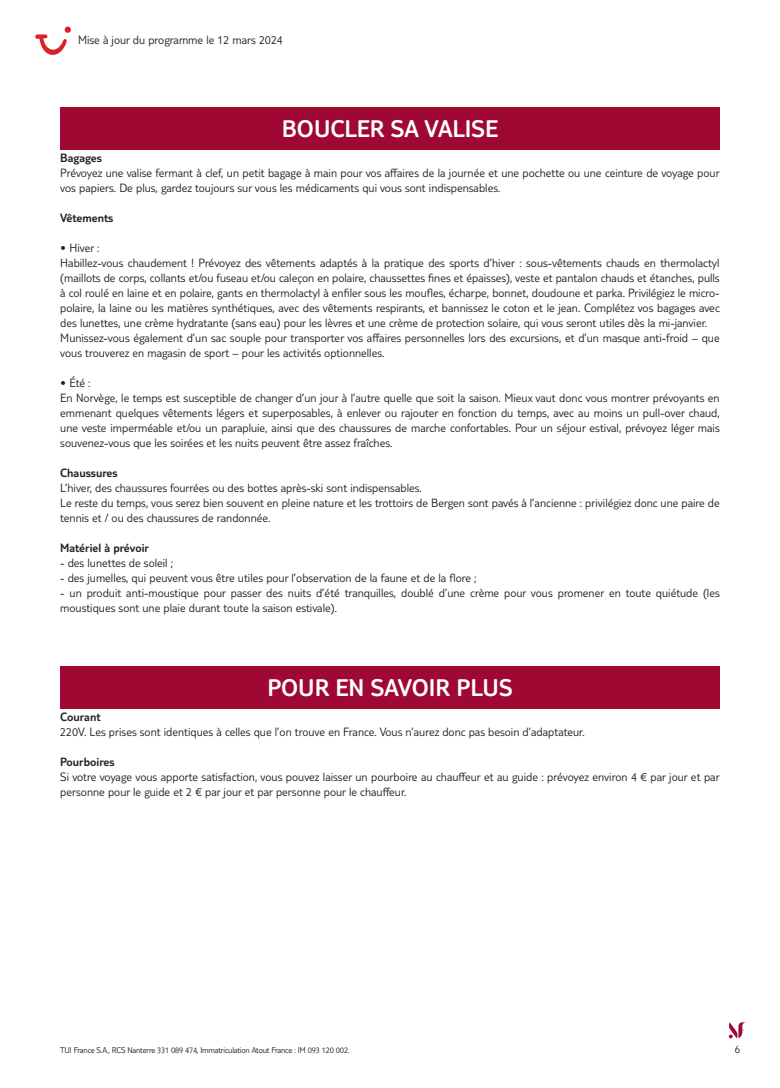
<style>
.page{position:relative;width:780px;height:1088px;background:#fff}
.page>*{position:absolute;margin:0;border:0;box-sizing:border-box;transform-origin:0 0}
.t1{font:300 25px "TUI Type";color:#fff}
.t2{font:300 12.5px/15px "TUI Type";color:#231f20}
.t3{font:300 12.5px "TUI Type";color:#231f20}
.t4{font:300 11.25px "TUI Type";color:#231f20}
.t5{font:300 8.75px "TUI Type";letter-spacing:-.02em;color:#231f20}
</style>
<div class="page">
<svg style="left:728px;top:1022px;width:18px;height:16px"></svg>
<div style="left:60px;top:108px;width:659px;height:42px;background:#9e0832"></div>
<div style="left:60px;top:666px;width:659px;height:43px;background:#9e0832"></div>
<svg style="left:35px;top:27px;width:36px;height:28px"></svg>
<p class="t2" style="left:78px;top:32px;width:206px">Mise à jour du programme le 12 mars 2024</p>
<h1 class="t1" style="left:282px;top:115px;width:218px">BOUCLER SA VALISE</h1>
<p class="t3" style="left:60px;top:151px;width:43px">Bagages</p>
<p class="t2" style="left:60px;top:165px;width:661px">Prévoyez une valise fermant à clef, un petit bagage à main pour vos affaires de la journée et une pochette ou une ceinture de voyage pour vos papiers. De plus, gardez toujours sur vous les médicaments qui vous sont indispensables.</p>
<p class="t3" style="left:60px;top:211px;width:55px">Vêtements</p>
<p class="t2" style="left:60px;top:240px;width:661px">• Hiver :<br>Habillez-vous chaudement ! Prévoyez des vêtements adaptés à la pratique des sports d’hiver : sous-vêtements chauds en thermolactyl (maillots de corps, collants et/ou fuseau et/ou caleçon en polaire, chaussettes fines et épaisses), veste et pantalon chauds et étanches, pulls à col roulé en laine et en polaire, gants en thermolactyl à enfiler sous les moufles, écharpe, bonnet, doudoune et parka. Privilégiez le micro&shy;polaire, la laine ou les matières synthétiques, avec des vêtements respirants, et bannissez le coton et le jean. Complétez vos bagages avec des lunettes, une crème hydratante (sans eau) pour les lèvres et une crème de protection solaire, qui vous seront utiles dès la mi-janvier.<br>Munissez-vous également d’un sac souple pour transporter vos affaires personnelles lors des excursions, et d’un masque anti-froid – que vous trouverez en magasin de sport – pour les activités optionnelles.</p>
<p class="t2" style="left:60px;top:375px;width:661px">• Été :<br>En Norvège, le temps est susceptible de changer d’un jour à l’autre quelle que soit la saison. Mieux vaut donc vous montrer prévoyants en emmenant quelques vêtements légers et superposables, à enlever ou rajouter en fonction du temps, avec au moins un pull-over chaud, une veste imperméable et/ou un parapluie, ainsi que des chaussures de marche confortables. Pour un séjour estival, prévoyez léger mais souvenez-vous que les soirées et les nuits peuvent être assez fraîches.</p>
<p class="t3" style="left:60px;top:466px;width:59px">Chaussures</p>
<p class="t2" style="left:60px;top:480px;width:661px">L’hiver, des chaussures fourrées ou des bottes après-ski sont indispensables.<br>Le reste du temps, vous serez bien souvent en pleine nature et les trottoirs de Bergen sont pavés à l’ancienne : privilégiez donc une paire de tennis et / ou des chaussures de randonnée.</p>
<p class="t3" style="left:60px;top:541px;width:90px">Matériel à prévoir</p>
<p class="t2" style="left:60px;top:555px;width:114px">- des lunettes de soleil ;</p>
<p class="t2" style="left:60px;top:570px;width:418px">- des jumelles, qui peuvent vous être utiles pour l’observation de la faune et de la flore ;</p>
<p class="t2" style="left:60px;top:585px;width:661px">- un produit anti-moustique pour passer des nuits d’été tranquilles, doublé d’une crème pour vous promener en toute quiétude (les moustiques sont une plaie durant toute la saison estivale).</p>
<h1 class="t1" style="left:267px;top:673px;width:247px">POUR EN SAVOIR PLUS</h1>
<p class="t3" style="left:60px;top:709px;width:42px">Courant</p>
<p class="t2" style="left:60px;top:724px;width:526px">220V. Les prises sont identiques à celles que l’on trouve en France. Vous n’aurez donc pas besoin d’adaptateur.</p>
<p class="t3" style="left:60px;top:754px;width:56px">Pourboires</p>
<p class="t2" style="left:60px;top:769px;width:661px">Si votre voyage vous apporte satisfaction, vous pouvez laisser un pourboire au chauffeur et au guide : prévoyez environ 4 € par jour et par personne pour le guide et 2 € par jour et par personne pour le chauffeur.</p>
<p class="t5" style="left:60px;top:1045px;width:291px">TUI France S.A., RCS Nanterre 331 089 474, Immatriculation Atout France : IM 093 120 002.</p>
<p class="t4" style="left:734px;top:1042px;width:7px">6</p>
</div>
